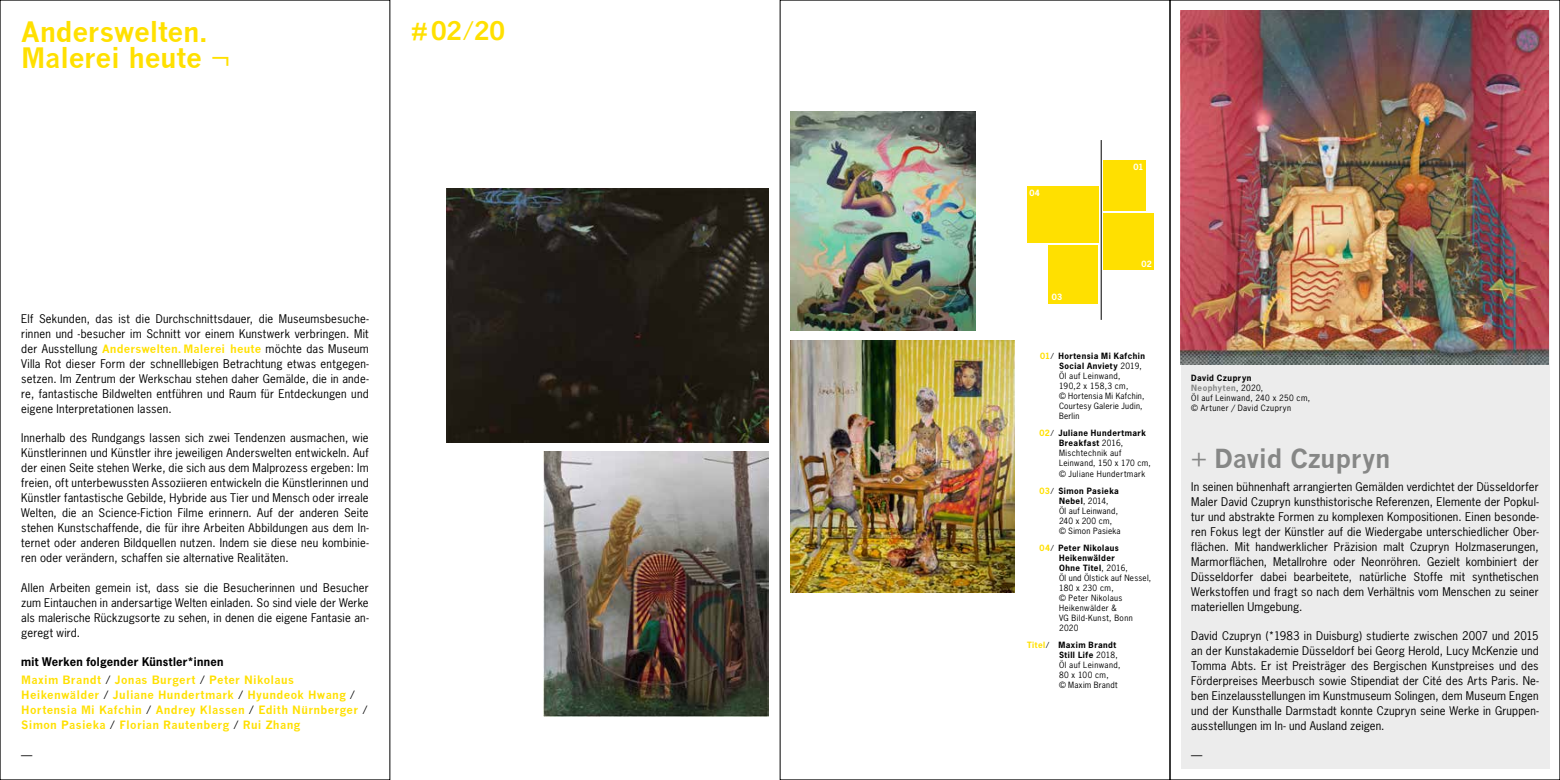
<style>
.page{position:relative;width:1560px;height:780px;background:#fff}
.page>*{position:absolute;margin:0;border:0;box-sizing:border-box;transform-origin:0 0}
.t1{font:700 27.5px/26.2px "News Gothic";letter-spacing:-.015em;color:#ffe000}
.t2{font:700 25.62px "News Gothic";letter-spacing:-.015em;color:#868786}
.t3{font:700 25px "News Gothic";color:#ffe000}
.t4{font:11.25px/15px "News Gothic";letter-spacing:.015em;color:#000;text-align:justify}
.t5{font:700 11.25px/15px "News Gothic";letter-spacing:.03em;color:#ffe000}
.t6{font:8.12px/10px "News Gothic";letter-spacing:.04em;color:#000}
.t7{font:700 8.12px "News Gothic";letter-spacing:.035em;color:#fff}
.s1{font-weight:400;font-size:30px}
.s2{font-weight:400}
.s3{font-weight:700;color:#ffe000}
.s4{color:#000}
.s5{font-weight:400;color:#000}
.s6{font-style:inherit}
.s7{font-weight:700}
.s8{font-weight:700;color:#868786}
</style>
<div class="page">
<div style="left:1180px;top:11px;width:368px;height:758px;background:#ececec"></div>
<img style="left:1180px;top:11px;width:368px;height:353px">
<img style="left:543px;top:451px;width:225px;height:265px">
<img style="left:447px;top:189px;width:321px;height:253px">
<img style="left:790px;top:340px;width:224px;height:252px">
<img style="left:790px;top:112px;width:185px;height:218px">
<hr style="left:1100px;top:140px;width:1px;height:180px;background:#000">
<div style="left:1048px;top:245px;width:50px;height:59px;background:#ffe000"></div>
<div style="left:1026px;top:186px;width:72px;height:57px;background:#ffe000"></div>
<div style="left:1103px;top:213px;width:50px;height:57px;background:#ffe000"></div>
<div style="left:1103px;top:160px;width:42px;height:50px;background:#ffe000"></div>
<h1 class="t1" style="left:21px;top:18px;width:211px">Anderswelten.<br>Malerei heute <span class="s1">¬</span></h1>
<h3 class="t3" style="left:411px;top:16px;width:95px">#02<span class="s2">/</span>20</h3>
<p class="t4" style="left:21px;top:311px;width:349px">Elf Sekunden, das ist die Durchschnittsdauer, die Museumsbesuche&shy;rinnen und -besucher im Schnitt vor einem Kunstwerk verbringen. Mit der Ausstellung <span class="s3">Anderswelten. Malerei heute</span> möchte das Museum Villa Rot dieser Form der schnelllebigen Betrachtung etwas entgegen&shy;setzen. Im Zentrum der Werkschau stehen daher Gemälde, die in ande&shy;re, fantastische Bildwelten entführen und Raum für Entdeckungen und eigene Interpretationen lassen.</p>
<p class="t4" style="left:21px;top:430px;width:349px">Innerhalb des Rundgangs lassen sich zwei Tendenzen ausmachen, wie Künstlerinnen und Künstler ihre jeweiligen Anderswelten entwickeln. Auf der einen Seite stehen Werke, die sich aus dem Malprozess ergeben: Im freien, oft unterbewussten Assoziieren entwickeln die Künstlerinnen und Künstler fantastische Gebilde, Hybride aus Tier und Mensch oder irreale Welten, die an Science-Fiction Filme erinnern. Auf der anderen Seite stehen Kunstschaffende, die für ihre Arbeiten Abbildungen aus dem In&shy;ternet oder anderen Bildquellen nutzen. Indem sie diese neu kombinie&shy;ren oder verändern, schaffen sie alternative Realitäten.</p>
<p class="t4" style="left:21px;top:579px;width:349px">Allen Arbeiten gemein ist, dass sie die Besucherinnen und Besucher zum Eintauchen in andersartige Welten einladen. So sind viele der Werke als malerische Rückzugsorte zu sehen, in denen die eigene Fantasie an&shy;geregt wird.</p>
<p class="t5" style="left:21px;top:652px;width:274px;line-height:18.5px"><span class="s4">mit Werken folgender Künstler*innen<br></span>Maxim Brandt <span class="s5">/</span> Jonas Burgert <span class="s5">/</span> Peter Nikolaus</p>
<p class="t5" style="left:21px;top:687px;width:348px">Heikenwälder <span class="s5">/</span> Juliane Hundertmark <span class="s5">/</span> Hyundeok Hwang <span class="s5">/<br></span>Hortensia Mi Kafchin <span class="s5">/</span> Andrey Klassen <span class="s5">/</span> Edith Nürnberger <span class="s5">/<br></span>Simon Pasieka <span class="s5">/</span> Florian Rautenberg <span class="s5">/</span> Rui Zhang</p>
<p class="t4" style="left:21px;top:746px;width:13px">—</p>
<p class="t7" style="left:1029px;top:188px;width:12px">04</p>
<p class="t7" style="left:1051px;top:292px;width:12px">03</p>
<p class="t7" style="left:1133px;top:161px;width:12px">01</p>
<p class="t7" style="left:1141px;top:258px;width:12px">02</p>
<p class="t6" style="left:1058px;top:351px;width:87px;text-indent:-19px"><span class="s3">01</span><span class="s6">/</span> <span class="s7">Hortensia Mi Kafchin<br>Social Anviety</span> 2019,<br>Öl auf Leinwand,<br>190,2 x 158,3 cm,<br>© Hortensia Mi Kafchin,<br>Courtesy Galerie Judin,<br>Berlin</p>
<p class="t6" style="left:1058px;top:428px;width:93px;text-indent:-19px"><span class="s3">02</span><span class="s6">/</span> <span class="s7">Juliane Hundertmark<br>Breakfast</span> 2016,<br>Mischtechnik auf<br>Leinwand, 150 x 170 cm, © Juliane Hundertmark</p>
<p class="t6" style="left:1058px;top:485px;width:63px;text-indent:-19px"><span class="s3">03</span><span class="s6">/</span> <span class="s7">Simon Pasieka<br>Nebel</span>, 2014,<br>Öl auf Leinwand,<br>240 x 200 cm, © Simon Pasieka</p>
<p class="t6" style="left:1058px;top:542px;width:94px;text-indent:-20px"><span class="s3">04</span><span class="s6">/</span> <span class="s7">Peter Nikolaus<br>Heikenwälder<br>Ohne Titel</span>, 2016,<br>Öl und Ölstick auf Nessel,<br>180 x 230 cm,<br>© Peter Nikolaus<br>Heikenwälder &amp;<br>VG Bild-Kunst, Bonn<br>2020</p>
<p class="t6" style="left:1058px;top:639px;width:63px;text-indent:-32px"><span class="s3">Titel</span><span class="s6">/</span> <span class="s7">Maxim Brandt<br>Still Life</span> 2018,<br>Öl auf Leinwand,<br>80 x 100 cm,<br>© Maxim Brandt</p>
<p class="t6" style="left:1191px;top:372px;width:120px"><span class="s7">David Czupryn<br></span><span class="s8">Neophyten</span>, 2020,<br>Öl auf Leinwand, 240 x 250 cm, © Artuner / David Czupryn</p>
<h2 class="t2" style="left:1190px;top:442px;width:201px"><span class="s2">+</span> David Czupryn</h2>
<p class="t4" style="left:1191px;top:479px;width:349px">In seinen bühnenhaft arrangierten Gemälden verdichtet der Düsseldorfer Maler David Czupryn kunsthistorische Referenzen, Elemente der Popkul&shy;tur und abstrakte Formen zu komplexen Kompositionen. Einen besonde&shy;ren Fokus legt der Künstler auf die Wiedergabe unterschiedlicher Ober&shy;flächen. Mit handwerklicher Präzision malt Czupryn Holzmaserungen, Marmorflächen, Metallrohre oder Neonröhren. Gezielt kombiniert der Düsseldorfer dabei bearbeitete, natürliche Stoffe mit synthetischen Werkstoffen und fragt so nach dem Verhältnis vom Menschen zu seiner materiellen Umgebung.</p>
<p class="t4" style="left:1191px;top:628px;width:349px">David Czupryn (*1983 in Duisburg) studierte zwischen 2007 und 2015 an der Kunstakademie Düsseldorf bei Georg Herold, Lucy McKenzie und Tomma Abts. Er ist Preisträger des Bergischen Kunstpreises und des Förderpreises Meerbusch sowie Stipendiat der Cité des Arts Paris. Ne&shy;ben Einzelausstellungen im Kunstmuseum Solingen, dem Museum Engen und der Kunsthalle Darmstadt konnte Czupryn seine Werke in Gruppen&shy;ausstellungen im In- und Ausland zeigen.</p>
<p class="t4" style="left:1191px;top:747px;width:13px">—</p>
</div>
